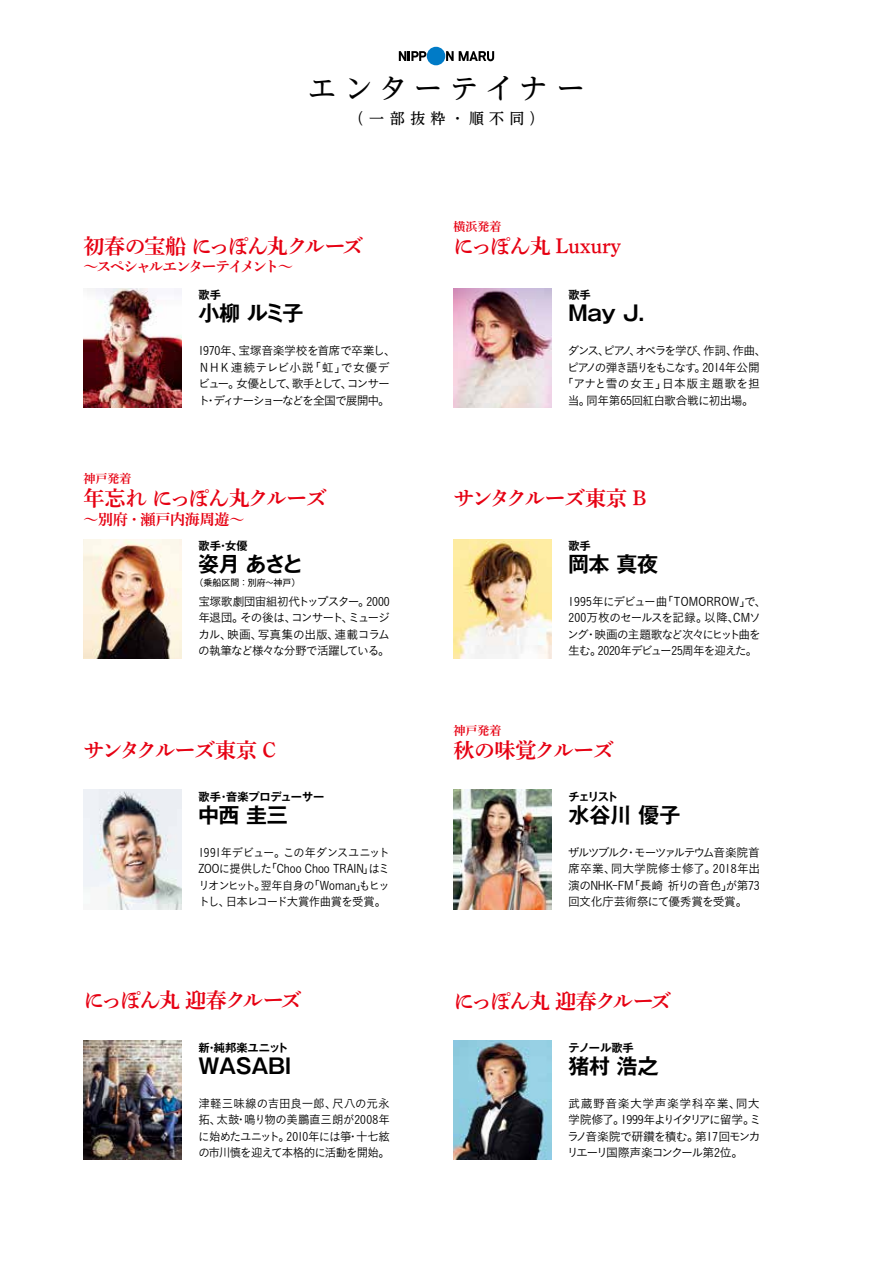
<style>
.page{position:relative;width:893px;height:1263px;background:#fff}
.page>*{position:absolute;margin:0;border:0;box-sizing:border-box;transform-origin:0 0}
.t1{font:500 28.5px "UD Reimin Pr 6";letter-spacing:.235em;color:#000}
.t2{font:700 21px "Gothic MB101 Pr 6 N De";letter-spacing:-.015em;color:#000}
.t3{font:21px "Shuei Min Pr 6 N B";letter-spacing:-.065em;color:#e60012}
.t4{font:21px "Shuei Min Pr 6 N B";letter-spacing:-.085em;color:#e60012}
.t5{font:21px "Shuei Min Pr 6 N B";letter-spacing:-.09em;color:#e60012}
.t6{font:21px "Shuei Min Pr 6 N B";color:#e60012}
.t7{font:15px "Shuei Min Pr 6 N B";letter-spacing:-.16em;color:#e60012}
.t8{font:15px "Shuei Min Pr 6 N B";letter-spacing:-.015em;color:#e60012}
.t9{font:500 15px "UD Reimin Pr 6";letter-spacing:.355em;color:#000}
.t10{font:12px/16.5px "Koburina Go Std W3";letter-spacing:-.06em;color:#000;text-align:justify}
.t11{font:12px/16.5px "Koburina Go Std W3";letter-spacing:-.06em;color:#000;text-align:justify;scale:.94 1}
.t12{font:12px/16.5px "Koburina Go Std W3";letter-spacing:-.085em;color:#000}
.t13{font:12px/16.5px "Koburina Go Std W3";letter-spacing:-.06em;color:#000;text-align:justify;scale:.96 1}
.t14{font:12px/16.5px "Koburina Go Std W3";letter-spacing:-.035em;color:#000}
.t15{font:12px "Shuei Min Pr 6 N B";color:#e60012}
.t16{font:700 11.25px "Gothic MB101 Pr 6 N De";color:#000}
.t17{font:9px "Gothic MB101 Pr 6 N";color:#000}
</style>
<div class="page">
<svg style="left:83px;top:46px;width:469px;height:1114px"></svg>
<h1 class="t1" style="left:308px;top:64px;width:278px">エンターテイナー</h1>
<p class="t9" style="left:349px;top:106px;width:197px">（一部抜粋・順不同）</p>
<h2 class="t3" style="left:84px;top:234px;width:281px">初春の宝船 にっぽん丸クルーズ</h2>
<p class="t7" style="left:84px;top:259px;width:211px">～スペシャルエンターテイメント～</p>
<p class="t16" style="left:198px;top:285px;width:24px">歌手</p>
<h2 class="t2" style="left:198px;top:296px;width:107px">小柳 ルミ子</h2>
<p class="t12" style="left:198px;top:342px;width:199px">1970年、宝塚音楽学校を首席で卒業し、<br>ＮＨＫ連続テレビ小説「虹」で女優デビュー。女優として、歌手として、コンサート・ディナーショーなどを全国で展開中。</p>
<p class="t15" style="left:84px;top:472px;width:49px">神戸発着</p>
<h2 class="t3" style="left:84px;top:487px;width:245px">年忘れ にっぽん丸クルーズ</h2>
<p class="t8" style="left:84px;top:511px;width:161px">〜別府・瀬戸内海周遊〜</p>
<p class="t16" style="left:198px;top:536px;width:51px">歌手・女優</p>
<h2 class="t2" style="left:198px;top:547px;width:106px">姿月 あさと</h2>
<p class="t17" style="left:194px;top:575px;width:107px">（乗船区間 ：別府〜神戸）</p>
<p class="t10" style="left:198px;top:593px;width:193px">宝塚歌劇団宙組初代トップスター。2000年退団。その後は、コンサート、ミュージカル、映画、写真集の出版、連載コラムの執筆など様々な分野で活躍している。</p>
<h2 class="t5" style="left:83px;top:738px;width:194px">サンタクルーズ東京 C</h2>
<p class="t16" style="left:198px;top:787px;width:128px">歌手・音楽プロデューサー</p>
<h2 class="t2" style="left:198px;top:797px;width:91px">中西 圭三</h2>
<p class="t11" style="left:198px;top:844px;width:205px">1991年デビュー。この年ダンスユニットZOOに提供した「Choo Choo TRAIN」はミリオンヒット。翌年自身の「Woman」もヒットし、日本レコード大賞作曲賞を受賞。</p>
<h2 class="t4" style="left:84px;top:989px;width:219px">にっぽん丸 迎春クルーズ</h2>
<p class="t16" style="left:198px;top:1038px;width:91px">新・純邦楽ユニット</p>
<h2 class="t2" style="left:198px;top:1048px;width:95px">WASABI</h2>
<p class="t13" style="left:198px;top:1095px;width:201px">津軽三味線の吉田良一郎、尺八の元永拓、太鼓・鳴り物の美鵬直三朗が2008年に始めたユニット。2010年には箏・十七絃の市川慎を迎えて本格的に活動を開始。</p>
<p class="t15" style="left:454px;top:220px;width:49px">横浜発着</p>
<h2 class="t6" style="left:453px;top:234px;width:170px">にっぽん丸 Luxury</h2>
<p class="t16" style="left:568px;top:285px;width:24px">歌手</p>
<h2 class="t2" style="left:568px;top:296px;width:78px">May J.</h2>
<p class="t10" style="left:562px;top:342px;width:206px;text-align:center">ダンス、ピアノ、オペラを学び、作詞、作曲、ピアノの弾き語りをもこなす。2014年公開「アナと雪の女王」日本版主題歌を担当。同年第65回紅白歌合戦に初出場。</p>
<h2 class="t5" style="left:453px;top:487px;width:195px">サンタクルーズ東京 B</h2>
<p class="t16" style="left:568px;top:536px;width:24px">歌手</p>
<h2 class="t2" style="left:568px;top:547px;width:92px">岡本 真夜</h2>
<p class="t10" style="left:567px;top:593px;width:201px;text-align:left">1995年にデビュー曲「TOMORROW」で、<br>200万枚のセールスを記録。以降、CMソング・映画の主題歌など次々にヒット曲を生む。2020年デビュー25周年を迎えた。</p>
<p class="t15" style="left:454px;top:724px;width:49px">神戸発着</p>
<h2 class="t3" style="left:454px;top:738px;width:162px">秋の味覚クルーズ</h2>
<p class="t16" style="left:568px;top:787px;width:51px">チェリスト</p>
<h2 class="t2" style="left:568px;top:797px;width:113px">水谷川 優子</h2>
<p class="t10" style="left:568px;top:844px;width:194px">ザルツブルク・モーツァルテウム音楽院首席卒業、同大学院修士修了。2018年出演のNHK-FM「長崎 祈りの音色」が第73回文化庁芸術祭にて優秀賞を受賞。</p>
<h2 class="t4" style="left:454px;top:990px;width:219px">にっぽん丸 迎春クルーズ</h2>
<p class="t16" style="left:568px;top:1038px;width:67px">テノール歌手</p>
<h2 class="t2" style="left:568px;top:1048px;width:92px">猪村 浩之</h2>
<p class="t14" style="left:567px;top:1095px;width:196px">武蔵野音楽大学声楽学科卒業、同大学院修了。1999年よりイタリアに留学。ミラノ音楽院で研鑽を積む。第17回モンカリエーリ国際声楽コンクール第2位。</p>
</div>
